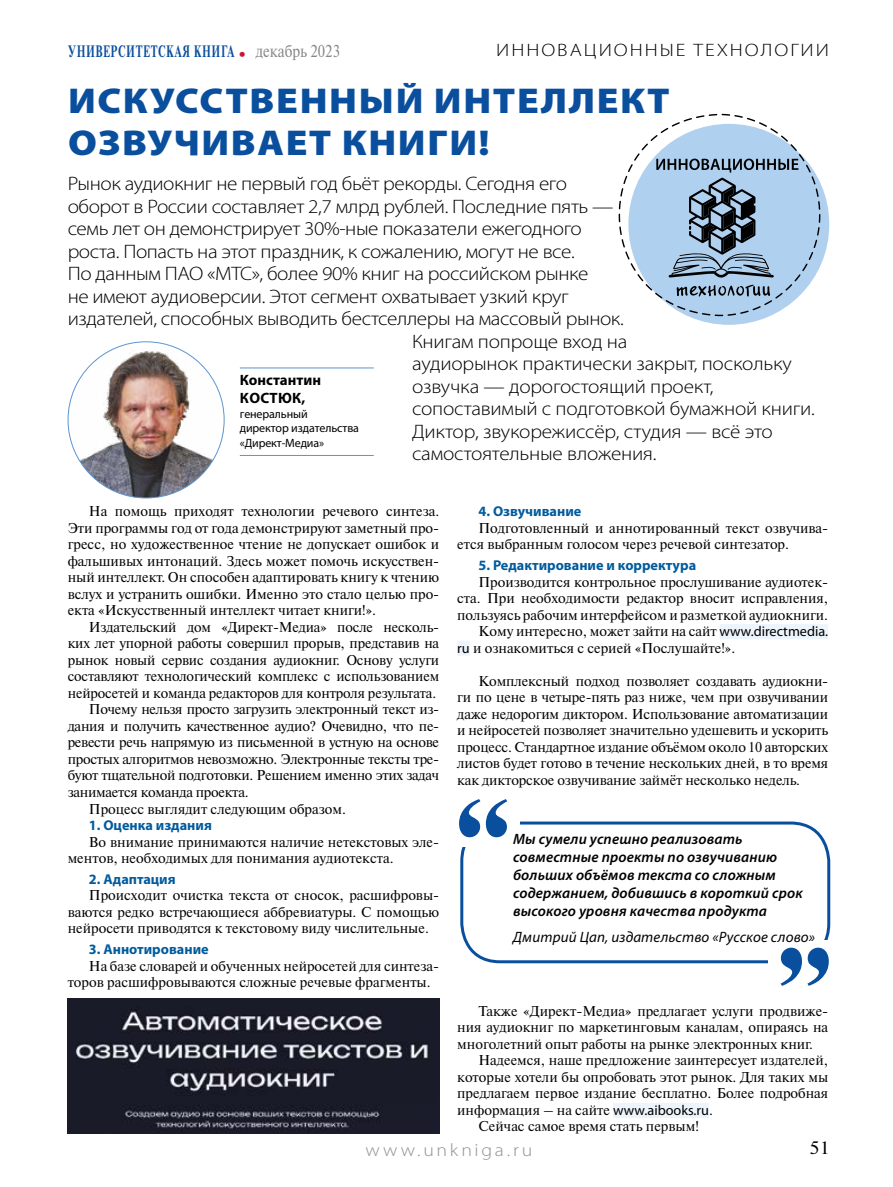
<style>
.page{position:relative;width:893px;height:1187px;background:#fff}
.page>*{position:absolute;margin:0;border:0;box-sizing:border-box;transform-origin:0 0}
.t1{font:900 36px/42px "Myriad Pro";letter-spacing:.04em;color:#0a4f9e;scale:1.1 1}
.t2{font:300 19.5px "Myriad Pro";letter-spacing:-.02em;color:#000;scale:1.09 1}
.t3{font:300 18px "Myriad Pro";letter-spacing:.095em;color:#000;scale:1.15 1}
.t4{font:300 18px "Myriad Pro";letter-spacing:.14em;color:#929292;scale:1.1 1}
.t5{font:18px "Newton C";color:#000;scale:1.1 1}
.t6{font:17.25px "Newton C";color:#878787;scale:.85 1}
.t7{font:700 16.5px "Newton C";letter-spacing:.06em;color:#0a4f9e;scale:.65 1}
.t8{font:italic 600 15px/18px "Myriad Pro";letter-spacing:.01em;color:#000}
.t9{font:italic 15px "Myriad Pro";letter-spacing:.01em;color:#000}
.t10{font:700 15px/18px "Myriad Pro";color:#000}
.t11{font:14.25px/16.5px "Newton C";color:#000;text-align:justify}
.t12{font:14.25px "Newton C";letter-spacing:-.02em;color:#000}
.t13{font:700 14.25px "Myriad Pro";color:#005b9d}
.t14{font:12px/14.4px "Myriad Pro";letter-spacing:-.01em;color:#000}
.s1{font-family:"Myriad Pro"}
</style>
<div class="page">
<div style="left:719px;top:624px;width:109px;height:15px;background:#edf4fc"></div>
<div style="left:457px;top:640px;width:13px;height:15px;background:#edf4fc"></div>
<div style="left:613px;top:1102px;width:96px;height:15px;background:#edf4fc"></div>
<img style="left:68px;top:998px;width:371px;height:135px">
<img style="left:68px;top:348px;width:155px;height:150px">
<hr style="left:240px;top:367px;width:134px;height:1px;background:#5d95d0">
<hr style="left:240px;top:455px;width:134px;height:1px;background:#5d95d0">
<div style="left:628px;top:124px;width:201px;height:201px;background:#b0d0ef;border-radius:50%"></div>
<svg style="left:619px;top:114px;width:201px;height:202px"></svg>
<div style="left:460px;top:821px;width:370px;height:142px;border:3px solid #0a4f9e;border-radius:38px"></div>
<div style="left:768px;top:940px;width:60px;height:49px;background:#fff"></div>
<svg style="left:781px;top:947px;width:48px;height:38px"></svg>
<div style="left:460px;top:797px;width:60px;height:49px;background:#fff"></div>
<svg style="left:459px;top:799px;width:48px;height:38px"></svg>
<p class="t7" style="left:68px;top:42px;width:257px">УНИВЕРСИТЕTСКАЯ КНИГА</p>
<p class="t6" style="left:256px;top:41px;width:101px">декабрь 2023</p>
<p class="t3" style="left:496px;top:39px;width:291px">ИННОВАЦИОННЫЕ ТЕХНОЛОГИИ</p>
<h1 class="t1" style="left:68px;top:80px;width:548px">ИСКУССТВЕННЫЙ ИНТЕЛЛЕКТ<br>ОЗВУЧИВАЕТ КНИГИ!</h1>
<h2 class="t2" style="left:68px;top:172px;width:460px">Рынок аудиокниг не первый год бьёт рекорды. Сегодня его</h2>
<h2 class="t2" style="left:68px;top:194px;width:502px">оборот в России составляет 2,7 млрд рублей. Последние пять —</h2>
<h2 class="t2" style="left:68px;top:217px;width:473px">семь лет он демонстрирует 30%-ные показатели ежегодного</h2>
<h2 class="t2" style="left:68px;top:239px;width:467px">роста. Попасть на этот праздник, к сожалению, могут не все.</h2>
<h2 class="t2" style="left:68px;top:262px;width:479px">По данным ПАО «МТС», более 90% книг на российском рынке</h2>
<h2 class="t2" style="left:68px;top:284px;width:461px">не имеют аудиоверсии. Этот сегмент охватывает узкий круг</h2>
<h2 class="t2" style="left:68px;top:307px;width:512px">издателей, способных выводить бестселлеры на массовый рынок.</h2>
<h2 class="t2" style="left:412px;top:329px;width:199px">Книгам попроще вход на</h2>
<h2 class="t2" style="left:412px;top:352px;width:350px">аудиорынок практически закрыт, поскольку</h2>
<h2 class="t2" style="left:412px;top:374px;width:278px">озвучка — дорогостоящий проект,</h2>
<h2 class="t2" style="left:412px;top:397px;width:371px">сопоставимый с подготовкой бумажной книги.</h2>
<h2 class="t2" style="left:412px;top:419px;width:332px">Диктор, звукорежиссёр, студия — всё это</h2>
<h2 class="t2" style="left:412px;top:442px;width:226px">самостоятельные вложения.</h2>
<p class="t10" style="left:240px;top:371px;width:83px">Константин<br>КОСТЮК,</p>
<p class="t14" style="left:240px;top:406px;width:121px">генеральный директор издательства «Директ-Медиа»</p>
<p class="t11" style="left:68px;top:503px;width:373px;text-indent:21px">На помощь приходят технологии речевого синтеза.<br>Эти программы год от года демонстрируют заметный про&shy;гресс, но художественное чтение не допускает ошибок и фальшивых интонаций. Здесь может помочь искусствен&shy;ный интеллект. Он способен адаптировать книгу к чтению вслух и устранить ошибки. Именно это стало целью про&shy;екта «Искусственный интеллект читает книги!».</p>
<p class="t11" style="left:89px;top:618px;width:352px">Издательский дом «Директ-Медиа» после несколь-</p>
<p class="t11" style="left:68px;top:635px;width:373px">ких лет упорной работы совершил прорыв, представив на</p>
<p class="t11" style="left:68px;top:651px;width:373px">рынок новый сервис создания аудиокниг. Основу услуги</p>
<p class="t11" style="left:68px;top:668px;width:373px">составляют технологический комплекс с использованием</p>
<p class="t11" style="left:68px;top:684px;width:370px">нейросетей и команда редакторов для контроля результата.</p>
<p class="t12" style="left:89px;top:701px;width:352px">Почему нельзя просто загрузить электронный текст из-</p>
<p class="t12" style="left:68px;top:718px;width:373px">дания и получить качественное аудио? Очевидно, что пе-</p>
<p class="t12" style="left:68px;top:734px;width:373px">ревести речь напрямую из письменной в устную на основе</p>
<p class="t12" style="left:68px;top:751px;width:373px">простых алгоритмов невозможно. Электронные тексты тре-</p>
<p class="t12" style="left:68px;top:767px;width:373px">буют тщательной подготовки. Решением именно этих задач</p>
<p class="t12" style="left:68px;top:784px;width:182px">занимается команда проекта.</p>
<p class="t11" style="left:89px;top:800px;width:259px">Процесс выглядит следующим образом.</p>
<p class="t13" style="left:89px;top:815px;width:125px">1. Оценка издания</p>
<p class="t11" style="left:68px;top:833px;width:373px;text-indent:21px">Во внимание принимаются наличие нетекстовых эле&shy;ментов, необходимых для понимания аудиотекста.</p>
<p class="t13" style="left:89px;top:869px;width:88px">2. Адаптация</p>
<p class="t11" style="left:68px;top:887px;width:373px;text-indent:21px">Происходит очистка текста от сносок, расшифровы&shy;ваются редко встречающиеся аббревиатуры. С помощью нейросети приводятся к текстовому виду числительные.</p>
<p class="t13" style="left:89px;top:939px;width:121px">3. Аннотирование</p>
<p class="t11" style="left:68px;top:957px;width:373px;text-indent:21px">На базе словарей и обученных нейросетей для синтеза&shy;торов расшифровываются сложные речевые фрагменты.</p>
<p class="t13" style="left:478px;top:502px;width:104px">4. Озвучивание</p>
<p class="t11" style="left:457px;top:519px;width:372px;text-indent:21px">Подготовленный и аннотированный текст озвучива&shy;ется выбранным голосом через речевой синтезатор.</p>
<p class="t13" style="left:478px;top:556px;width:219px">5. Редактирование и корректура</p>
<p class="t11" style="left:478px;top:573px;width:351px">Производится контрольное прослушивание аудиотек-</p>
<p class="t11" style="left:457px;top:590px;width:372px">ста. При необходимости редактор вносит исправления,</p>
<p class="t11" style="left:457px;top:606px;width:372px">пользуясь рабочим интерфейсом и разметкой аудиокниги.</p>
<p class="t11" style="left:478px;top:623px;width:351px">Кому интересно, может зайти на сайт <span class="s1">www.directmedia.</span></p>
<p class="t11" style="left:457px;top:639px;width:280px"><span class="s1">ru</span> и ознакомиться с серией «Послушайте!».</p>
<p class="t11" style="left:457px;top:672px;width:372px;text-indent:21px">Комплексный подход позволяет создавать аудиокни&shy;ги по цене в четыре-пять раз ниже, чем при озвучивании даже недорогим диктором. Использование автоматизации и нейросетей позволяет значительно удешевить и ускорить процесс. Стандартное издание объёмом около 10 авторских листов будет готово в течение нескольких дней, в то время как дикторское озвучивание займёт несколько недель.</p>
<p class="t8" style="left:513px;top:829px;width:291px">Мы сумели успешно реализовать совместные проекты по озвучиванию больших объёмов текста со сложным содержанием, добившись в короткий срок высокого уровня качества продукта</p>
<p class="t9" style="left:513px;top:928px;width:303px">Дмитрий Цап, издательство «Русское слово»</p>
<p class="t11" style="left:457px;top:1002px;width:372px;text-indent:21px">Также «Директ-Медиа» предлагает услуги продвиже&shy;ния аудиокниг по маркетинговым каналам, опираясь на многолетний опыт работы на рынке электронных книг.</p>
<p class="t11" style="left:478px;top:1052px;width:351px">Надеемся, наше предложение заинтересует издателей,</p>
<p class="t11" style="left:457px;top:1068px;width:372px">которые хотели бы опробовать этот рынок. Для таких мы</p>
<p class="t11" style="left:457px;top:1085px;width:372px">предлагаем первое издание бесплатно. Более подробная</p>
<p class="t11" style="left:457px;top:1101px;width:257px">информация – на сайте <span class="s1">www.aibooks.ru</span>.</p>
<p class="t11" style="left:478px;top:1118px;width:222px">Сейчас самое время стать первым!</p>
<p class="t4" style="left:366px;top:1138px;width:153px">www.unkniga.ru</p>
<p class="t5" style="left:809px;top:1137px;width:20px">51</p>
</div>
